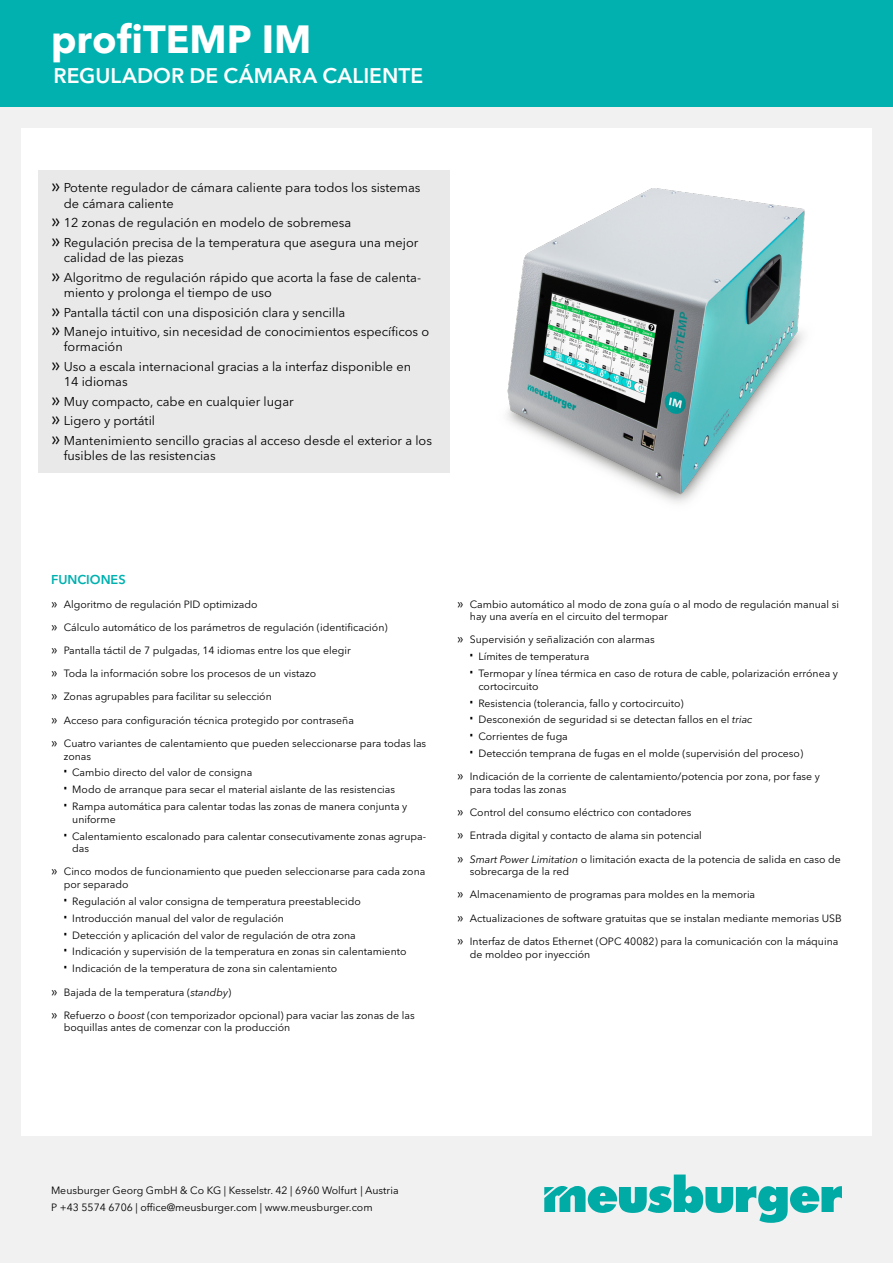
<style>
.page{position:relative;width:893px;height:1263px;background:#fff}
.page>*{position:absolute;margin:0;border:0;box-sizing:border-box;transform-origin:0 0}
.t1{font:700 39px "Avenir Next W1 G";color:#fff}
.t2{font:600 21px "Avenir Next W1 G";letter-spacing:.005em;color:#fff}
.t3{font:12.75px/19.5px "Avenir Next W1 G";color:#000}
.t4{font:600 12.75px "Avenir Next W1 G";color:#00b1b0}
.t5{font:10.5px/16.8px "Avenir Next W1 G";color:#000}
.s1{font-size:19.5px}
.s2{font-size:13.5px}
.s3{font-style:italic}
</style>
<div class="page">
<div style="left:0;top:106px;width:893px;height:1157px;background:#f1f1f2"></div>
<div style="left:21px;top:128px;width:851px;height:1007px;background:#fff"></div>
<div style="left:0;top:0;width:893px;height:106px;background:#00b1b0"></div>
<svg style="left:544px;top:1174px;width:298px;height:49px"></svg>
<img style="left:507px;top:188px;width:298px;height:315px">
<div style="left:38px;top:170px;width:411px;height:303px;background:#e9e9ea"></div>
<h1 class="t1" style="left:51px;top:15px;width:262px">profiTEMP IM</h1>
<h2 class="t2" style="left:53px;top:63px;width:371px">REGULADOR DE CÁMARA CALIENTE</h2>
<p class="t3" style="left:64px;top:180px;width:358px;line-height:15.3px;text-indent:-13px"><span class="s1">»</span> Potente regulador de cámara caliente para todos los sistemas de cámara caliente</p>
<p class="t3" style="left:51px;top:213px;width:369px"><span class="s1">»</span> 12 zonas de regulación en modelo de sobremesa<br><span class="s1">»</span> Regulación precisa de la temperatura que asegura una mejor</p>
<p class="t3" style="left:51px;top:248px;width:372px;text-indent:13px">calidad de las piezas<br><span class="s1">»</span> Algoritmo de regulación rápido que acorta la fase de calenta-</p>
<p class="t3" style="left:51px;top:283px;width:380px;text-indent:13px">miento y prolonga el tiempo de uso<br><span class="s1">»</span> Pantalla táctil con una disposición clara y sencilla<br><span class="s1">»</span> Manejo intuitivo, sin necesidad de conocimientos específicos o</p>
<p class="t3" style="left:51px;top:337px;width:362px;text-indent:13px">formación<br><span class="s1">»</span> Uso a escala internacional gracias a la interfaz disponible en</p>
<p class="t3" style="left:51px;top:372px;width:383px;text-indent:13px">14 idiomas<br><span class="s1">»</span> Muy compacto, cabe en cualquier lugar<br><span class="s1">»</span> Ligero y portátil<br><span class="s1">»</span> Mantenimiento sencillo gracias al acceso desde el exterior a los</p>
<p class="t3" style="left:64px;top:446px;width:153px">fusibles de las resistencias</p>
<p class="t4" style="left:51px;top:571px;width:76px">FUNCIONES</p>
<p class="t5" style="left:51px;top:595px;width:208px"><span class="s2">»</span> Algoritmo de regulación PID optimizado</p>
<p class="t5" style="left:51px;top:619px;width:338px"><span class="s2">»</span> Cálculo automático de los parámetros de regulación (identificación)</p>
<p class="t5" style="left:51px;top:642px;width:301px"><span class="s2">»</span> Pantalla táctil de 7 pulgadas, 14 idiomas entre los que elegir</p>
<p class="t5" style="left:51px;top:665px;width:267px"><span class="s2">»</span> Toda la información sobre los procesos de un vistazo</p>
<p class="t5" style="left:51px;top:688px;width:222px"><span class="s2">»</span> Zonas agrupables para facilitar su selección</p>
<p class="t5" style="left:51px;top:712px;width:304px"><span class="s2">»</span> Acceso para configuración técnica protegido por contraseña</p>
<p class="t5" style="left:64px;top:737px;width:364px;line-height:12.6px;text-indent:-13px"><span class="s2">»</span> Cuatro variantes de calentamiento que pueden seleccionarse para todas las zonas</p>
<p class="t5" style="left:72px;top:764px;width:337px">Cambio directo del valor de consigna<br>Modo de arranque para secar el material aislante de las resistencias<br>Rampa automática para calentar todas las zonas de manera conjunta y</p>
<p class="t5" style="left:72px;top:811px;width:355px">uniforme<br>Calentamiento escalonado para calentar consecutivamente zonas agrupa-</p>
<p class="t5" style="left:72px;top:840px;width:18px">das</p>
<p class="t5" style="left:64px;top:865px;width:363px;line-height:12.6px;text-indent:-13px"><span class="s2">»</span> Cinco modos de funcionamiento que pueden seleccionarse para cada zona por separado</p>
<p class="t5" style="left:72px;top:893px;width:336px">Regulación al valor consigna de temperatura preestablecido Introducción manual del valor de regulación<br>Detección y aplicación del valor de regulación de otra zona Indicación y supervisión de la temperatura en zonas sin calentamiento Indicación de la temperatura de zona sin calentamiento</p>
<p class="t5" style="left:51px;top:983px;width:182px"><span class="s2">»</span> Bajada de la temperatura (<span class="s3">standby</span>)</p>
<p class="t5" style="left:64px;top:1009px;width:352px;line-height:12.6px;text-indent:-13px"><span class="s2">»</span> Refuerzo o <span class="s3">boost</span> (con temporizador opcional) para vaciar las zonas de las boquillas antes de comenzar con la producción</p>
<p class="t5" style="left:470px;top:598px;width:371px;line-height:12.6px;text-indent:-13px"><span class="s2">»</span> Cambio automático al modo de zona guía o al modo de regulación manual si hay una avería en el circuito del termopar</p>
<p class="t5" style="left:478px;top:631px;width:361px;text-indent:-21px"><span class="s2">»</span> Supervisión y señalización con alarmas<br>Límites de temperatura<br>Termopar y línea térmica en caso de rotura de cable, polarización errónea y</p>
<p class="t5" style="left:478px;top:678px;width:326px">cortocircuito<br>Resistencia (tolerancia, fallo y cortocircuito)<br>Desconexión de seguridad si se detectan fallos en el <span class="s3">triac </span>Corrientes de fuga<br>Detección temprana de fugas en el molde (supervisión del proceso)</p>
<p class="t5" style="left:470px;top:770px;width:352px;line-height:12.6px;text-indent:-13px"><span class="s2">»</span> Indicación de la corriente de calentamiento/potencia por zona, por fase y para todas las zonas</p>
<p class="t5" style="left:457px;top:804px;width:236px"><span class="s2">»</span> Control del consumo eléctrico con contadores</p>
<p class="t5" style="left:457px;top:827px;width:246px"><span class="s2">»</span> Entrada digital y contacto de alama sin potencial</p>
<p class="t5" style="left:470px;top:853px;width:373px;line-height:12.6px;text-indent:-13px"><span class="s2">»</span> <span class="s3">Smart Power Limitation</span> o limitación exacta de la potencia de salida en caso de sobrecarga de la red</p>
<p class="t5" style="left:457px;top:886px;width:300px"><span class="s2">»</span> Almacenamiento de programas para moldes en la memoria</p>
<p class="t5" style="left:457px;top:910px;width:386px"><span class="s2">»</span> Actualizaciones de software gratuitas que se instalan mediante memorias USB</p>
<p class="t5" style="left:470px;top:935px;width:370px;line-height:12.6px;text-indent:-13px"><span class="s2">»</span> Interfaz de datos Ethernet (OPC 40082) para la comunicación con la máquina de moldeo por inyección</p>
<p class="t5" style="left:51px;top:1182px;width:349px">Meusburger Georg GmbH &amp; Co KG | Kesselstr. 42 | 6960 Wolfurt | Austria<br>P +43 5574 6706 | office@meusburger.com | www.meusburger.com</p>
</div>
